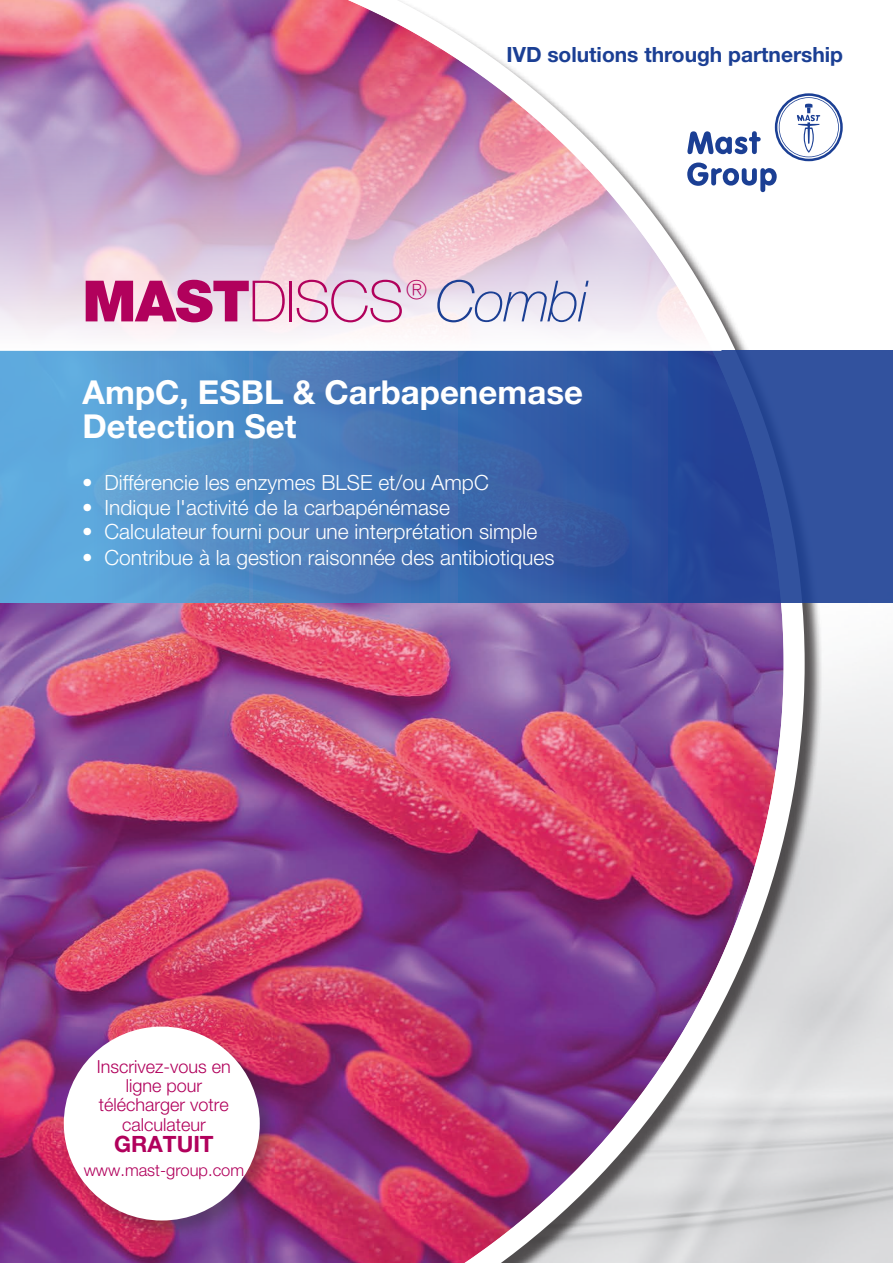
<style>
.page{position:relative;width:893px;height:1263px;background:#fff}
.page>*{position:absolute;margin:0;border:0;box-sizing:border-box;transform-origin:0 0}
.t1{font:100 57px "Helvetica Neue LT Std";letter-spacing:-.02em;color:#b1015c}
.t2{font:700 33px/34.5px "Helvetica Neue LT Std";color:#fff}
.t3{font:700 22.5px "Helvetica Neue LT Std";color:#b1015c}
.t4{font:300 21px "Helvetica Neue LT Std";color:#fff}
.t5{font:700 21px "Helvetica Neue LT Std";color:#1b3f94}
.t6{font:300 18px/19.4px "Helvetica Neue LT Std";color:#b1015c;text-align:center}
.t7{font:300 16.5px "Helvetica Neue LT Std";color:#b1015c}
.s1{font-weight:900}
.s2{font-style:italic;color:#1b3f94}
</style>
<div class="page">
<img style="left:0;top:94px;width:805px;height:1169px">
<svg style="left:775px;top:93px;width:68px;height:68px"></svg>
<svg style="left:777px;top:96px;width:63px;height:63px"></svg>
<svg style="left:779px;top:97px;width:60px;height:60px"></svg>
<div style="left:779px;top:98px;width:59px;height:59px;background:#fff;border-radius:50%"></div>
<svg style="left:797px;top:104px;width:23px;height:49px"></svg>
<svg style="left:722px;top:131px;width:39px;height:23px"></svg>
<svg style="left:722px;top:163px;width:55px;height:29px"></svg>
<svg style="left:0;top:351px;width:893px;height:252px;background:#4071b4"></svg>
<div style="left:61px;top:1023px;width:219px;height:218px;background:#231f20;opacity:.36"></div>
<div style="left:64px;top:1026px;width:196px;height:194px;background:#fff;border-radius:50%"></div>
<img style="left:0;top:0;width:722px;height:351px">
<p class="t5" style="left:507px;top:41px;width:338px">IVD solutions through partnership</p>
<p class="t1" style="left:82px;top:269px;width:507px"><span class="s1">MAST</span>DISCS<sup>®</sup> <span class="s2">Combi</span></p>
<p class="t2" style="left:82px;top:374px;width:502px">AmpC, ESBL &amp; Carbapenemase<br>Detection Set</p>
<p class="t4" style="left:82px;top:470px;width:408px">• Différencie les enzymes BLSE et/ou AmpC</p>
<p class="t4" style="left:82px;top:495px;width:369px">• Indique l'activité de la carbapénémase</p>
<p class="t4" style="left:82px;top:519px;width:457px">• Calculateur fourni pour une interprétation simple</p>
<p class="t4" style="left:82px;top:545px;width:474px">• Contribue à la gestion raisonnée des antibiotiques</p>
<p class="t6" style="left:97px;top:1057px;width:136px">Inscrivez-vous en ligne pour télécharger votre calculateur</p>
<p class="t3" style="left:114px;top:1130px;width:101px">GRATUIT</p>
<p class="t7" style="left:84px;top:1160px;width:162px">www.mast-group.com</p>
</div>
